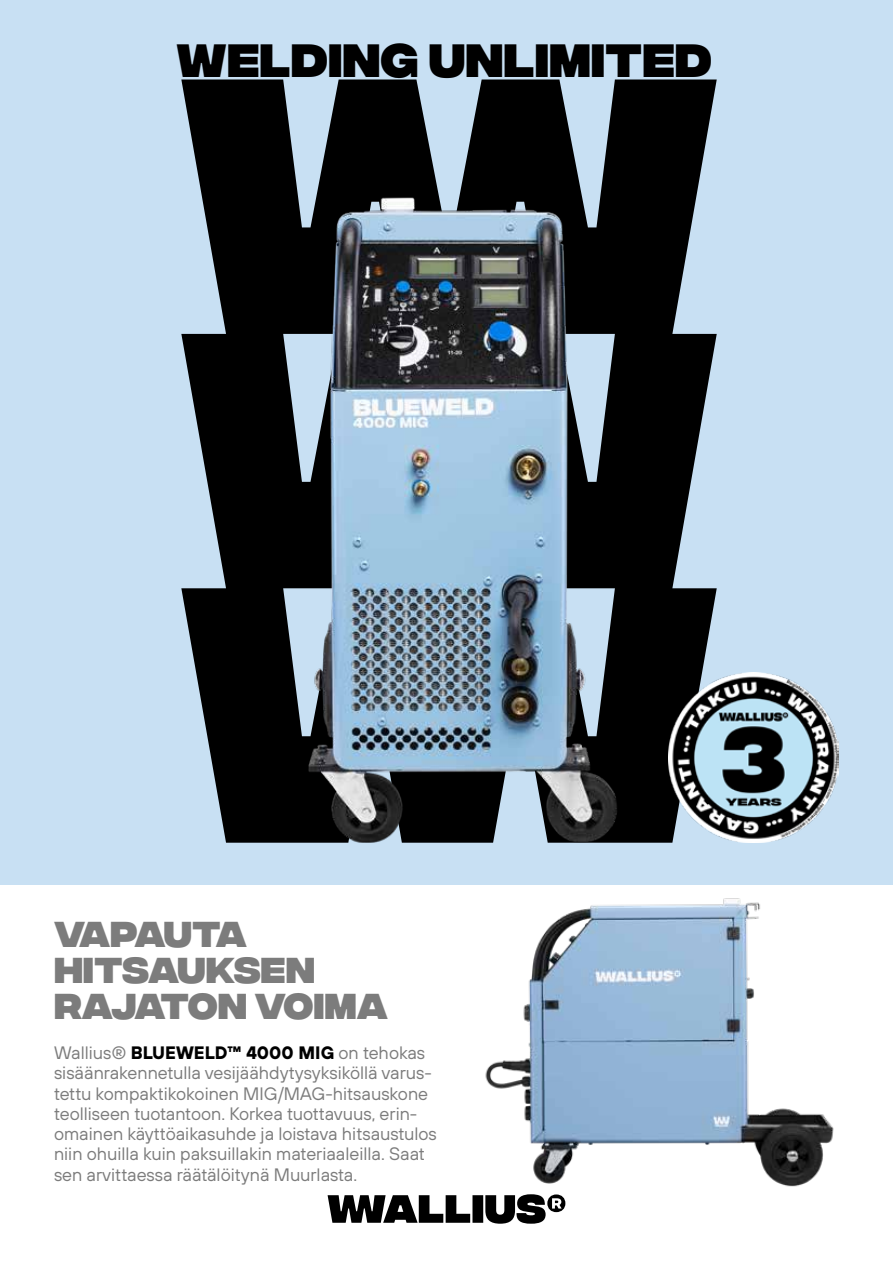
<style>
.page{position:relative;width:893px;height:1263px;background:#fff}
.page>*{position:absolute;margin:0;border:0;box-sizing:border-box;transform-origin:0 0}
.t1{font:800 46.65px "Integral CF";color:#000}
.t2{font:800 36px/36px "Integral CF";letter-spacing:-.015em;color:#7c7c7c}
.t3{font:18px/20.2px "TT Hoves";color:#7c7c7c}
.s1{font-weight:700;color:#000}
</style>
<div class="page">
<div style="left:0;top:0;width:893px;height:884px;background:#c8e0f3"></div>
<svg style="left:181px;top:80px;width:536px;height:763px;fill:#000"></svg>
<svg style="left:328px;top:1195px;width:236px;height:29px"></svg>
<img style="left:285px;top:152px;width:346px;height:691px">
<img style="left:477px;top:884px;width:362px;height:325px">
<img style="left:669px;top:673px;width:170px;height:170px">
<h1 class="t1" style="left:176px;top:33px;width:537px">WELDING UNLIMITED</h1>
<h2 class="t2" style="left:54px;top:920px;width:335px">VAPAUTA<br>HITSAUKSEN<br>RAJATON VOIMA</h2>
<p class="t3" style="left:54px;top:1042px;width:384px">Wallius® <span class="s1">BLUEWELD™ 4000 MIG</span> on tehokas sisäänrakennetulla vesijäähdytysyksiköllä varus&shy;tettu kompaktikokoinen MIG/MAG-hitsauskone teolliseen tuotantoon. Korkea tuottavuus, erin&shy;omainen käyttöaikasuhde ja loistava hitsaustulos niin ohuilla kuin paksuillakin materiaaleilla. Saat sen arvittaessa räätälöitynä Muurlasta.</p>
</div>
